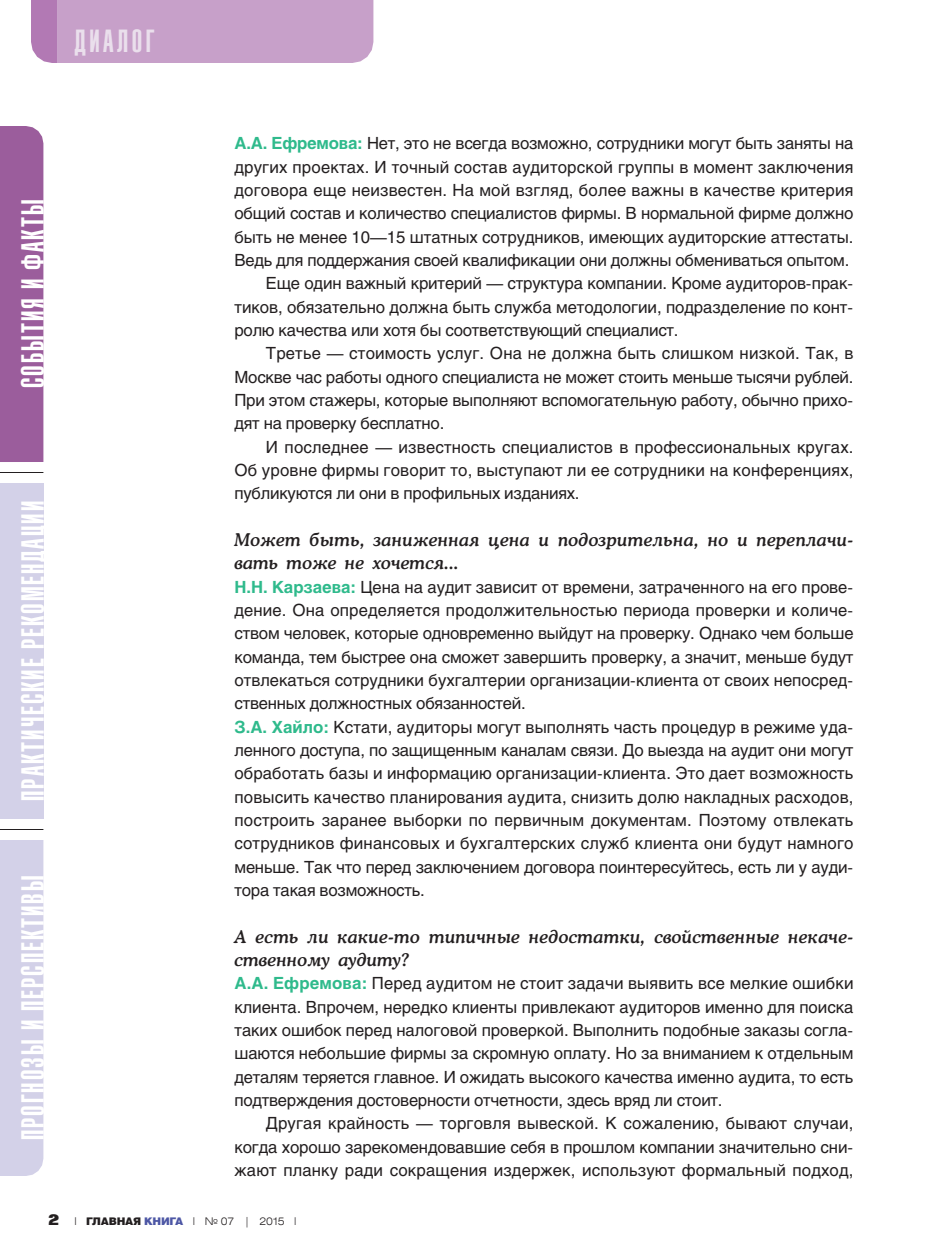
<style>
.page{position:relative;width:928px;height:1260px;background:#fff}
.page>*{position:absolute;margin:0;border:0;box-sizing:border-box;transform-origin:0 0}
.t1{font:31.5px "Helios Ultra Compressed";letter-spacing:.065em;color:#fff}
.t2{font:31.5px "Helios Ultra Compressed";letter-spacing:.11em;color:#eadfec}
.t3{font:italic 500 17.5px/23.3px "Osvald";letter-spacing:.01em;color:#231f20}
.t4{font:16.62px/23.3px "Helios";letter-spacing:-.005em;color:#231f20;text-align:justify}
.t5{font:300 10.5px "Helios Ext";letter-spacing:-.025em;color:#231f20}
.s1{font-weight:700;color:#2fba8c}
.s2{font-family:"Folio BT";font-weight:800;font-size:15.75px}
.s3{font-family:"Helios"}
.s4{font-family:"Helios";font-weight:900}
.s5{font-family:"Helios";font-weight:900;color:#4d57a5}
</style>
<div class="page">
<div style="left:0;top:126px;width:43px;height:336px;background:#9b5d9c"></div>
<div style="left:0;top:483px;width:43px;height:336px;background:#d3d1e8"></div>
<div style="left:0;top:840px;width:43px;height:336px;background:#d3d1e8"></div>
<hr style="left:0;top:472px;width:43px;height:1px;background:#231f20">
<hr style="left:0;top:829px;width:43px;height:1px;background:#231f20">
<svg style="left:31px;top:0;width:342px;height:63px;background:#c69ec8"></svg>
<h1 class="t2" style="left:74px;top:23px;width:82px">ДИАЛОГ</h1>
<h1 class="t1" style="left:14px;top:388px;width:190px;rotate:-90deg">СОБЫТИЯ И ФАКТЫ</h1>
<h1 class="t1" style="left:14px;top:801px;width:302px;rotate:-90deg">ПРАКТИЧЕСКИЕ РЕКОМЕНДАЦИИ</h1>
<h1 class="t1" style="left:14px;top:1140px;width:266px;rotate:-90deg">ПРОГНОЗЫ И ПЕРСПЕКТИВЫ</h1>
<p class="t4" style="left:234px;top:134px;width:620px"><span class="s1">А.А. Ефремова:</span> Нет, это не всегда возможно, сотрудники могут быть заняты на</p>
<p class="t4" style="left:234px;top:157px;width:620px">других проектах. И точный состав аудиторской группы в момент заключения</p>
<p class="t4" style="left:234px;top:180px;width:620px">договора еще неизвестен. На мой взгляд, более важны в качестве критерия</p>
<p class="t4" style="left:234px;top:204px;width:620px">общий состав и количество специалистов фирмы. В нормальной фирме должно</p>
<p class="t4" style="left:234px;top:227px;width:620px">быть не менее 10—15 штатных сотрудников, имеющих аудиторские аттестаты.</p>
<p class="t4" style="left:234px;top:250px;width:616px">Ведь для поддержания своей квалификации они должны обмениваться опытом.</p>
<p class="t4" style="left:266px;top:274px;width:588px">Еще один важный критерий — структура компании. Кроме аудиторов-прак-</p>
<p class="t4" style="left:234px;top:297px;width:620px">тиков, обязательно должна быть служба методологии, подразделение по конт-</p>
<p class="t4" style="left:234px;top:320px;width:445px">ролю качества или хотя бы соответствующий специалист.</p>
<p class="t4" style="left:266px;top:344px;width:589px">Третье — стоимость услуг. Она не должна быть слишком низкой. Так, в</p>
<p class="t4" style="left:234px;top:367px;width:620px">Москве час работы одного специалиста не может стоить меньше тысячи рублей.</p>
<p class="t4" style="left:234px;top:390px;width:620px">При этом стажеры, которые выполняют вспомогательную работу, обычно прихо-</p>
<p class="t4" style="left:234px;top:414px;width:211px">дят на проверку бесплатно.</p>
<p class="t4" style="left:266px;top:437px;width:589px">И последнее — известность специалистов в профессиональных кругах.</p>
<p class="t4" style="left:234px;top:460px;width:620px">Об уровне фирмы говорит то, выступают ли ее сотрудники на конференциях,</p>
<p class="t4" style="left:234px;top:484px;width:347px">публикуются ли они в профильных изданиях.</p>
<p class="t3" style="left:234px;top:530px;width:620px">Может быть, заниженная цена и подозрительна, но и переплачи&shy;вать тоже не хочется...</p>
<p class="t4" style="left:234px;top:577px;width:620px;text-align:left"><span class="s1">Н.Н. Карзаева:</span> Цена на аудит зависит от времени, затраченного на его прове&shy;дение. Она определяется продолжительностью периода проверки и количе&shy;ством человек, которые одновременно выйдут на проверку. Однако чем больше команда, тем быстрее она сможет завершить проверку, а значит, меньше будут отвлекаться сотрудники бухгалтерии организации-клиента от своих непосред&shy;ственных должностных обязанностей.<br><span class="s1">З.А. Хайло:</span> Кстати, аудиторы могут выполнять часть процедур в режиме уда&shy;ленного доступа, по защищенным каналам связи. До выезда на аудит они могут обработать базы и информацию организации-клиента. Это дает возможность повысить качество планирования аудита, снизить долю накладных расходов, построить заранее выборки по первичным документам. Поэтому отвлекать сотрудников финансовых и бухгалтерских служб клиента они будут намного меньше. Так что перед заключением договора поинтересуйтесь, есть ли у ауди&shy;тора такая возможность.</p>
<p class="t3" style="left:234px;top:926px;width:620px">А есть ли какие-то типичные недостатки, свойственные некаче&shy;ственному аудиту?</p>
<p class="t4" style="left:234px;top:973px;width:620px"><span class="s1">А.А. Ефремова:</span> Перед аудитом не стоит задачи выявить все мелкие ошибки клиента. Впрочем, нередко клиенты привлекают аудиторов именно для поиска таких ошибок перед налоговой проверкой. Выполнить подобные заказы согла&shy;шаются небольшие фирмы за скромную оплату. Но за вниманием к отдельным деталям теряется главное. И ожидать высокого качества именно аудита, то есть подтверждения достоверности отчетности, здесь вряд ли стоит.</p>
<p class="t4" style="left:234px;top:1113px;width:620px;text-indent:32px">Другая крайность — торговля вывеской. К сожалению, бывают случаи, когда хорошо зарекомендовавшие себя в прошлом компании значительно сни&shy;жают планку ради сокращения издержек, используют формальный подход,</p>
<p class="t5" style="left:48px;top:1218px;width:250px"><span class="s2">2</span> <span class="s3">|</span> <span class="s4">ГЛАВНАЯ</span> <span class="s5">КНИГА</span> <span class="s3">|</span> № 07 | 2015 <span class="s3">|</span></p>
</div>
